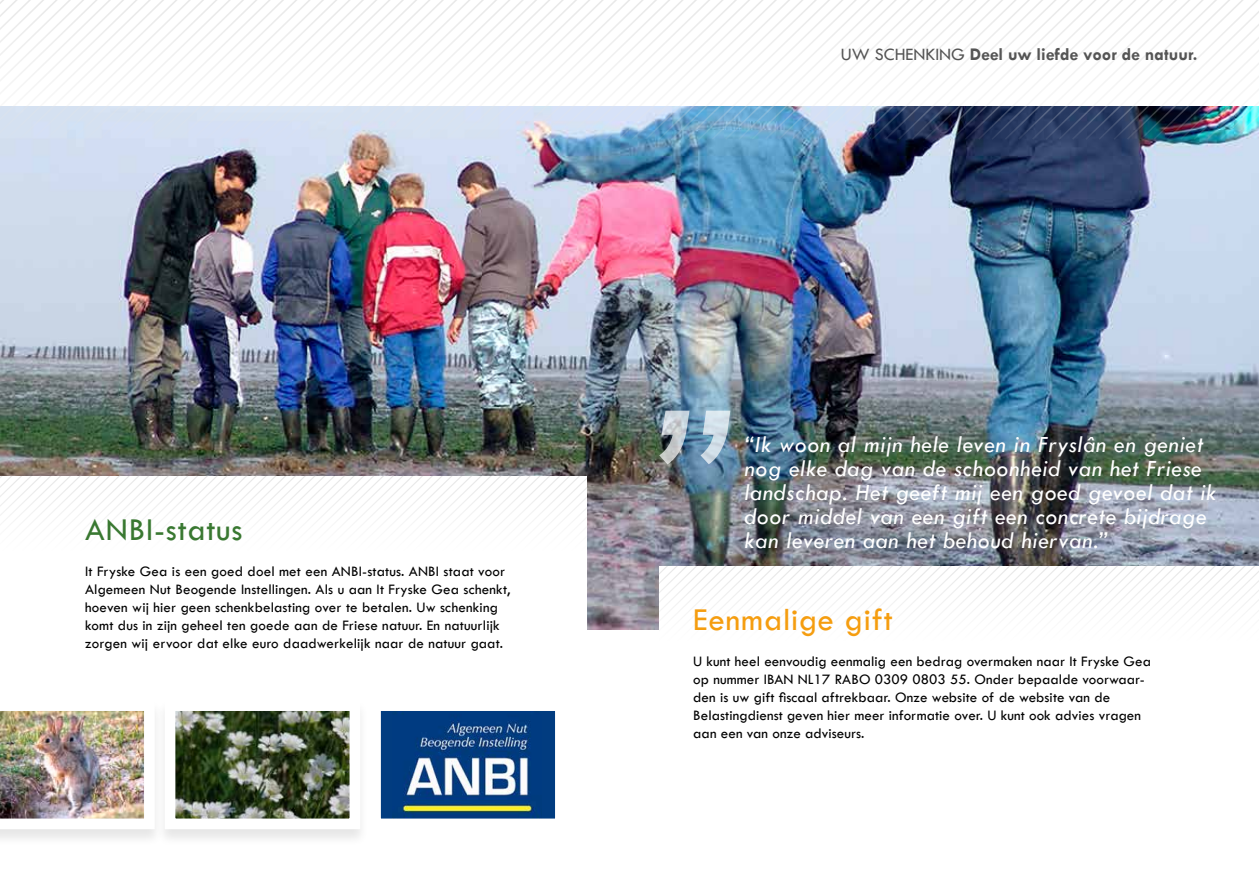
<style>
.page{position:relative;width:1259px;height:893px;background:#fff}
.page>*{position:absolute;margin:0;border:0;box-sizing:border-box;transform-origin:0 0}
.t1{font:33px "Tw Cen";letter-spacing:.025em;color:#f59d0f}
.t2{font:33px "Tw Cen";letter-spacing:.025em;color:#397831}
.t3{font:italic 24px/24px "Tw Cen";letter-spacing:.025em;color:#fff}
.t4{font:700 18px "Tw Cen";color:#555}
.t5{font:15px/18px "Tw Cen";letter-spacing:.005em;color:#000}
.s1{font-weight:400}
</style>
<div class="page">
<img style="left:0;top:141px;width:1259px;height:489px">
<img style="left:659px;top:411px;width:71px;height:53px">
<svg style="left:0;top:0;width:1259px;height:141px"></svg>
<div style="left:0;top:476px;width:587px;height:207px;background:#fff"></div>
<svg style="left:0;top:476px;width:587px;height:44px"></svg>
<svg style="left:659px;top:566px;width:600px;height:64px"></svg>
<div style="left:375px;top:706px;width:185px;height:118px;background:#013c80"></div>
<img style="left:392px;top:713px;width:147px;height:104px">
<div style="left:370px;top:700px;width:196px;height:129px;border:11px solid #fff"></div>
<div style="left:156px;top:700px;width:213px;height:147px;background:#000;opacity:.1"></div>
<img style="left:177px;top:712px;width:171px;height:105px">
<div style="left:165px;top:700px;width:195px;height:129px;border:11px solid #fff"></div>
<div style="left:0;top:700px;width:164px;height:147px;background:#000;opacity:.1"></div>
<img style="left:0;top:700px;width:155px;height:129px">
<h1 class="t2" style="left:85px;top:510px;width:159px">ANBI-status</h1>
<p class="t5" style="left:85px;top:562px;width:427px">It Fryske Gea is een goed doel met een ANBI-status. ANBI staat voor Algemeen Nut Beogende Instellingen. Als u aan It Fryske Gea schenkt, hoeven wij hier geen schenkbelasting over te betalen. Uw schenking komt dus in zijn geheel ten goede aan de Friese natuur. En natuurlijk zorgen wij ervoor dat elke euro daadwerkelijk naar de natuur gaat.</p>
<p class="t4" style="left:841px;top:43px;width:358px"><span class="s1">UW SCHENKING</span> Deel uw liefde voor de natuur.</p>
<h2 class="t3" style="left:744px;top:432px;width:474px">“Ik woon al mijn hele leven in Fryslân en geniet nog elke dag van de schoonheid van het Friese landschap. Het geeft mij een goed gevoel dat ik door middel van een gift een concrete bijdrage</h2>
<h2 class="t3" style="left:744px;top:528px;width:364px">kan leveren aan het behoud hiervan.”</h2>
<h1 class="t1" style="left:693px;top:600px;width:201px">Eenmalige gift</h1>
<p class="t5" style="left:693px;top:652px;width:459px">U kunt heel eenvoudig eenmalig een bedrag overmaken naar It Fryske Gea op nummer IBAN NL17 RABO 0309 0803 55. Onder bepaalde voorwaar&shy;den is uw gift fiscaal aftrekbaar. Onze website of de website van de Belastingdienst geven hier meer informatie over. U kunt ook advies vragen aan een van onze adviseurs.</p>
</div>
